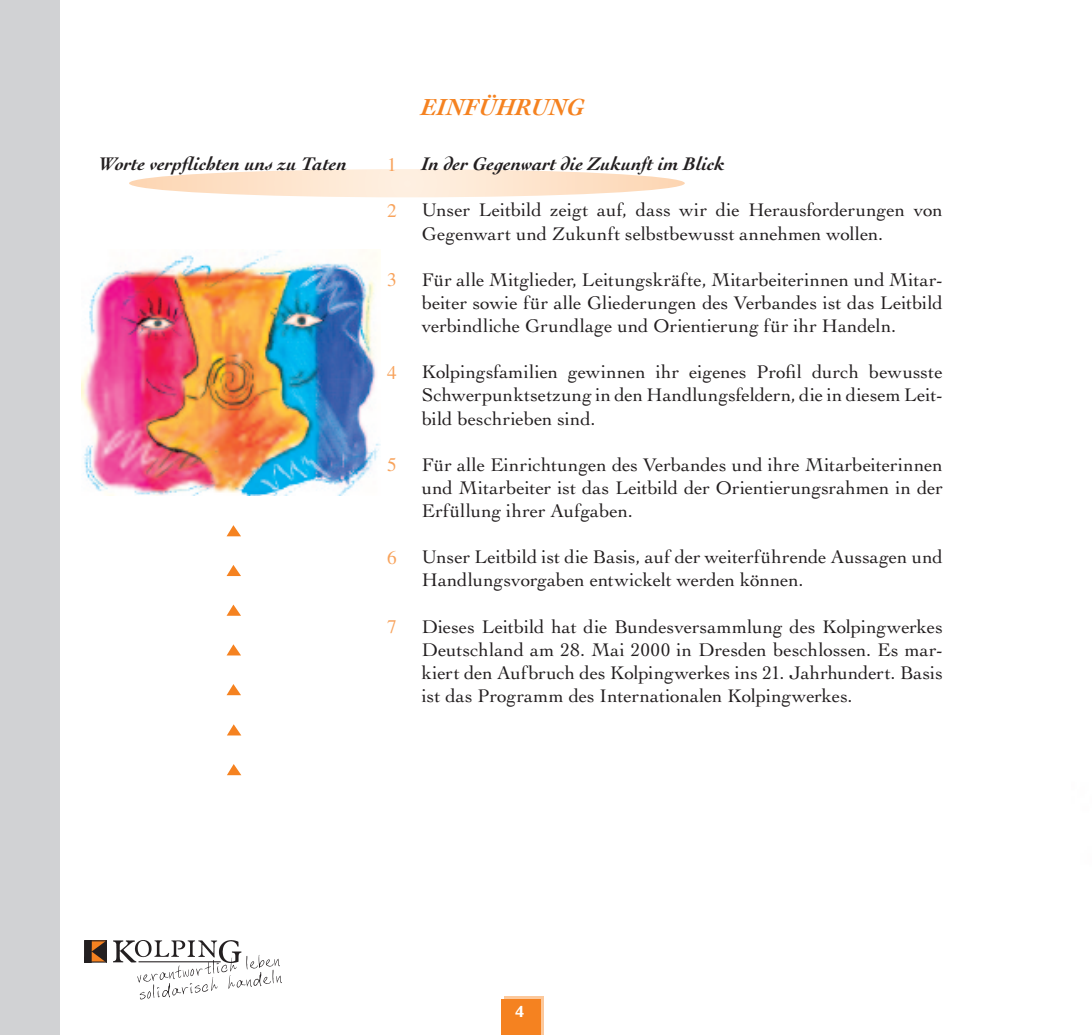
<style>
.page{position:relative;width:1092px;height:1035px;background:#fff}
.page>*{position:absolute;margin:0;border:0;box-sizing:border-box;transform-origin:0 0}
.t1{font:italic 700 24.5px "Cochin";color:#f58220}
.t2{font:19.25px/23.1px "Cochin";color:#231f20;text-align:justify}
.t3{font:italic 700 19.25px "Cochin";color:#231f20}
.t4{font:19.25px "Times";color:#f8a35c}
.t5{font:700 17.5px "Novarese";color:#fff}
</style>
<div class="page">
<div style="left:0;top:0;width:60px;height:1034px;background:#d1d2d4"></div>
<svg style="left:129px;top:169px;width:556px;height:28px;background:#fde5ce"></svg>
<div style="left:504px;top:995px;width:40px;height:39px;background:#fcc89b"></div>
<img style="left:113px;top:940px;width:129px;height:22px">
<img style="left:84px;top:940px;width:23px;height:22px">
<svg style="left:137px;top:954px;width:145px;height:45px"></svg>
<div style="left:501px;top:999px;width:40px;height:35px;background:#f58220"></div>
<svg style="left:226px;top:684px;width:15px;height:11px"></svg>
<svg style="left:227px;top:644px;width:14px;height:11px"></svg>
<svg style="left:227px;top:604px;width:14px;height:11px"></svg>
<svg style="left:226px;top:565px;width:15px;height:11px"></svg>
<svg style="left:227px;top:525px;width:14px;height:11px"></svg>
<img style="left:81px;top:250px;width:300px;height:245px">
<svg style="left:227px;top:764px;width:14px;height:11px"></svg>
<svg style="left:227px;top:724px;width:14px;height:11px"></svg>
<p class="t3" style="left:99px;top:152px;width:249px">Worte verpflichten uns zu Taten</p>
<p class="t4" style="left:387px;top:153px;width:11px">1</p>
<p class="t4" style="left:387px;top:199px;width:11px">2</p>
<p class="t4" style="left:387px;top:269px;width:11px">3</p>
<p class="t4" style="left:387px;top:361px;width:11px">4</p>
<p class="t4" style="left:387px;top:453px;width:11px">5</p>
<p class="t4" style="left:387px;top:546px;width:11px">6</p>
<p class="t4" style="left:387px;top:615px;width:11px">7</p>
<p class="t1" style="left:422px;top:92px;width:164px">EINFÜHRUNG</p>
<p class="t3" style="left:422px;top:152px;width:305px">In der Gegenwart die Zukunft im Blick</p>
<p class="t2" style="left:422px;top:199px;width:522px">Unser Leitbild zeigt auf, dass wir die Herausforderungen von<br>Gegenwart und Zukunft selbstbewusst annehmen wollen.</p>
<p class="t2" style="left:422px;top:268px;width:522px">Für alle Mitglieder, Leitungskräfte, Mitarbeiterinnen und Mitar&shy;beiter sowie für alle Gliederungen des Verbandes ist das Leitbild verbindliche Grundlage und Orientierung für ihr Handeln.</p>
<p class="t2" style="left:422px;top:360px;width:522px">Kolpingsfamilien gewinnen ihr eigenes Profil durch bewusste Schwerpunktsetzung in den Handlungsfeldern, die in diesem Leit&shy;bild beschrieben sind.</p>
<p class="t2" style="left:422px;top:453px;width:522px">Für alle Einrichtungen des Verbandes und ihre Mitarbeiterinnen und Mitarbeiter ist das Leitbild der Orientierungsrahmen in der Erfüllung ihrer Aufgaben.</p>
<p class="t2" style="left:422px;top:545px;width:522px">Unser Leitbild ist die Basis, auf der weiterführende Aussagen und<br>Handlungsvorgaben entwickelt werden können.</p>
<p class="t2" style="left:422px;top:614px;width:522px">Dieses Leitbild hat die Bundesversammlung des Kolpingwerkes Deutschland am 28. Mai 2000 in Dresden beschlossen. Es mar&shy;kiert den Aufbruch des Kolpingwerkes ins 21. Jahrhundert. Basis ist das Programm des Internationalen Kolpingwerkes.</p>
<p class="t5" style="left:515px;top:1000px;width:11px">4</p>
</div>
